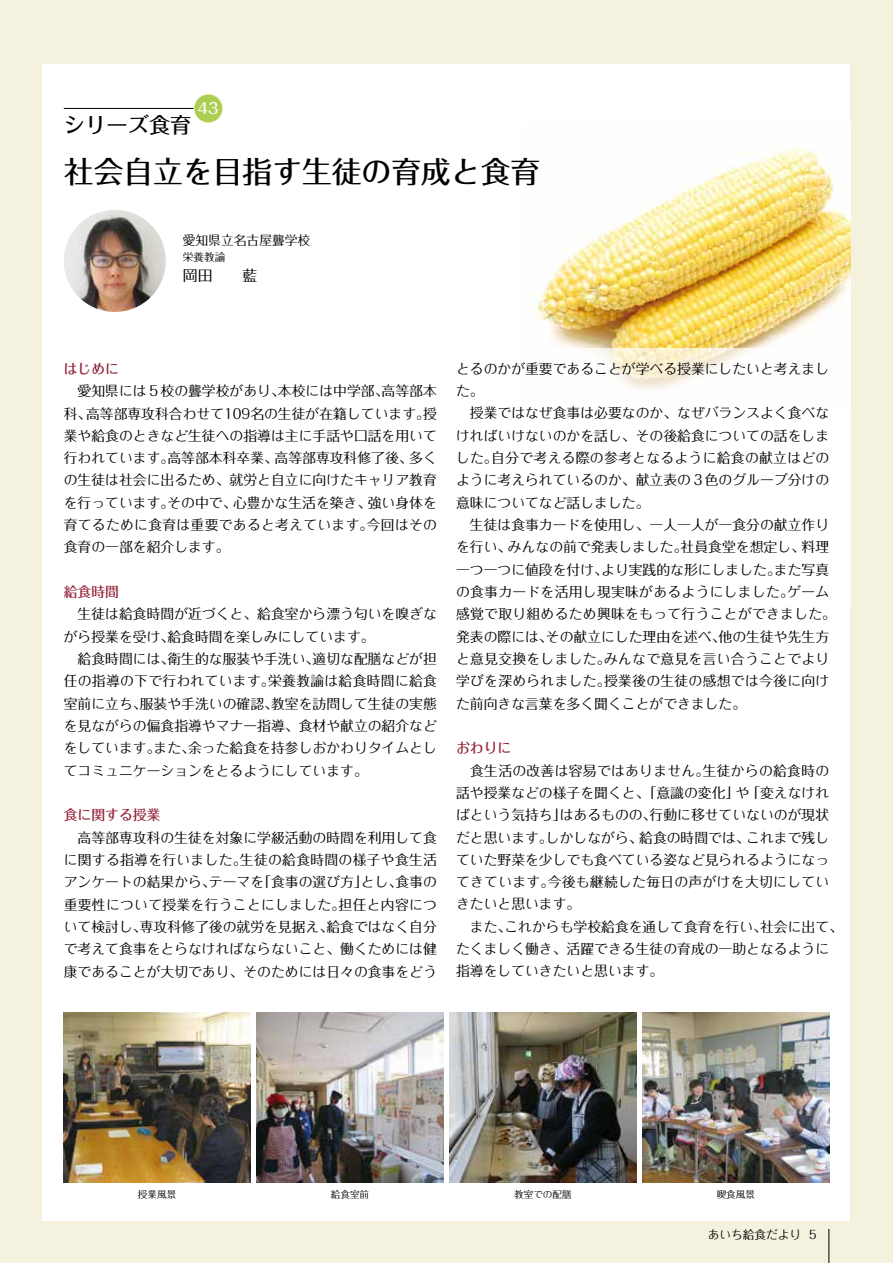
<style>
.page{position:relative;width:893px;height:1263px;background:#f5f1df}
.page>*{position:absolute;margin:0;border:0;box-sizing:border-box;transform-origin:0 0}
.t1{font:500 29.7px "Folk Pro";color:#000}
.t2{font:500 21.3px "Folk Pro";color:#000}
.t3{font:14.85px "Folk Pro";color:#000}
.t4{font:500 14.85px "Folk Pro";color:#fff}
.t5{font:13.8px/22.4px "Folk Pro";color:#000}
.t6{font:500 13.8px "Folk Pro";color:#94243a}
.t7{font:12.75px "Folk Pro";color:#000}
.t8{font:11.7px "Folk Pro";color:#000}
.t9{font:10.65px "Folk Pro";color:#000}
.t10{font:9.6px "Folk Pro";color:#000}
</style>
<div class="page">
<div style="left:43px;top:64px;width:807px;height:1156px;background:#fff"></div>
<img style="left:64px;top:210px;width:102px;height:102px;border-radius:51px">
<img style="left:532px;top:148px;width:318px;height:200px">
<hr style="left:828px;top:1229px;width:1px;height:34px;background:#000">
<svg style="left:532px;top:148px;width:10px;height:51px"></svg>
<hr style="left:64px;top:108px;width:132px;height:1px;background:#000">
<div style="left:194px;top:94px;width:29px;height:29px;background:#aacf52;border-radius:50%"></div>
<div style="left:193px;top:94px;width:30px;height:29px;border:1px solid #f6f1d6;border-radius:50%"></div>
<img style="left:642px;top:1012px;width:187px;height:170px">
<img style="left:450px;top:1012px;width:186px;height:170px">
<img style="left:257px;top:1012px;width:186px;height:170px">
<img style="left:64px;top:1012px;width:186px;height:170px">
<p class="t4" style="left:198px;top:96px;width:22px">43</p>
<h2 class="t2" style="left:64px;top:107px;width:129px">シリーズ食育</h2>
<h1 class="t1" style="left:64px;top:147px;width:478px">社会自立を目指す生徒の育成と食育</h1>
<p class="t7" style="left:183px;top:229px;width:129px">愛知県立名古屋聾学校</p>
<p class="t9" style="left:183px;top:248px;width:44px">栄養教諭</p>
<p class="t3" style="left:183px;top:263px;width:76px">岡田　　藍</p>
<p class="t6" style="left:64px;top:357px;width:57px">はじめに</p>
<p class="t5" style="left:64px;top:378px;width:375px;text-align:justify">　愛知県には５校の聾学校があり、本校には中学部、高等部本科、高等部専攻科合わせて109名の生徒が在籍しています。授業や給食のときなど生徒への指導は主に手話や口話を用いて行われています。高等部本科卒業、高等部専攻科修了後、多くの生徒は社会に出るため、就労と自立に向けたキャリア教育を行っています。その中で、心豊かな生活を築き、強い身体を育てるために食育は重要であると考えています。今回はその食育の一部を紹介します。</p>
<p class="t6" style="left:64px;top:580px;width:57px">給食時間</p>
<p class="t5" style="left:64px;top:601px;width:375px">　生徒は給食時間が近づくと、給食室から漂う匂いを嗅ぎながら授業を受け、給食時間を楽しみにしています。<br>　給食時間には、衛生的な服装や手洗い、適切な配膳などが担任の指導の下で行われています。栄養教諭は給食時間に給食室前に立ち、服装や手洗いの確認、教室を訪問して生徒の実態を見ながらの偏食指導やマナー指導、食材や献立の紹介などをしています。また、余った給食を持参しおかわりタイムとしてコミュニケーションをとるようにしています。</p>
<p class="t6" style="left:64px;top:803px;width:98px">食に関する授業</p>
<p class="t5" style="left:64px;top:824px;width:375px;text-align:justify">　高等部専攻科の生徒を対象に学級活動の時間を利用して食に関する指導を行いました。生徒の給食時間の様子や食生活アンケートの結果から、テーマを「食事の選び方」とし、食事の重要性について授業を行うことにしました。担任と内容について検討し、専攻科修了後の就労を見据え、給食ではなく自分で考えて食事をとらなければならないこと、働くためには健康であることが大切であり、そのためには日々の食事をどう</p>
<p class="t5" style="left:456px;top:355px;width:382px">とるのかが重要であることが学べる授業にしたいと考えました。<br>　授業ではなぜ食事は必要なのか、なぜバランスよく食べなければいけないのかを話し、その後給食についての話をしました。自分で考える際の参考となるように給食の献立はどのように考えられているのか、献立表の３色のグループ分けの意味についてなど話しました。<br>　生徒は食事カードを使用し、一人一人が一食分の献立作りを行い、みんなの前で発表しました。社員食堂を想定し、料理一つ一つに値段を付け、より実践的な形にしました。また写真の食事カードを活用し現実味があるようにしました。ゲーム感覚で取り組めるため興味をもって行うことができました。発表の際には、その献立にした理由を述べ、他の生徒や先生方と意見交換をしました。みんなで意見を言い合うことでより学びを深められました。授業後の生徒の感想では今後に向けた前向きな言葉を多く聞くことができました。</p>
<p class="t6" style="left:456px;top:736px;width:57px">おわりに</p>
<p class="t5" style="left:456px;top:757px;width:388px">　食生活の改善は容易ではありません。生徒からの給食時の話や授業などの様子を聞くと、「意識の変化」や「変えなければという気持ち」はあるものの、行動に移せていないのが現状だと思います。しかしながら、給食の時間では、これまで残していた野菜を少しでも食べている姿など見られるようになってきています。今後も継続した毎日の声がけを大切にしていきたいと思います。<br>　また、これからも学校給食を通して食育を行い、社会に出て、たくましく働き、活躍できる生徒の育成の一助となるように指導をしていきたいと思います。</p>
<p class="t10" style="left:138px;top:1186px;width:40px">授業風景</p>
<p class="t10" style="left:331px;top:1186px;width:40px">給食室前</p>
<p class="t10" style="left:514px;top:1186px;width:59px">教室での配膳</p>
<p class="t10" style="left:717px;top:1186px;width:40px">喫食風景</p>
<p class="t8" style="left:708px;top:1225px;width:110px">あいち給食だより 5</p>
</div>
